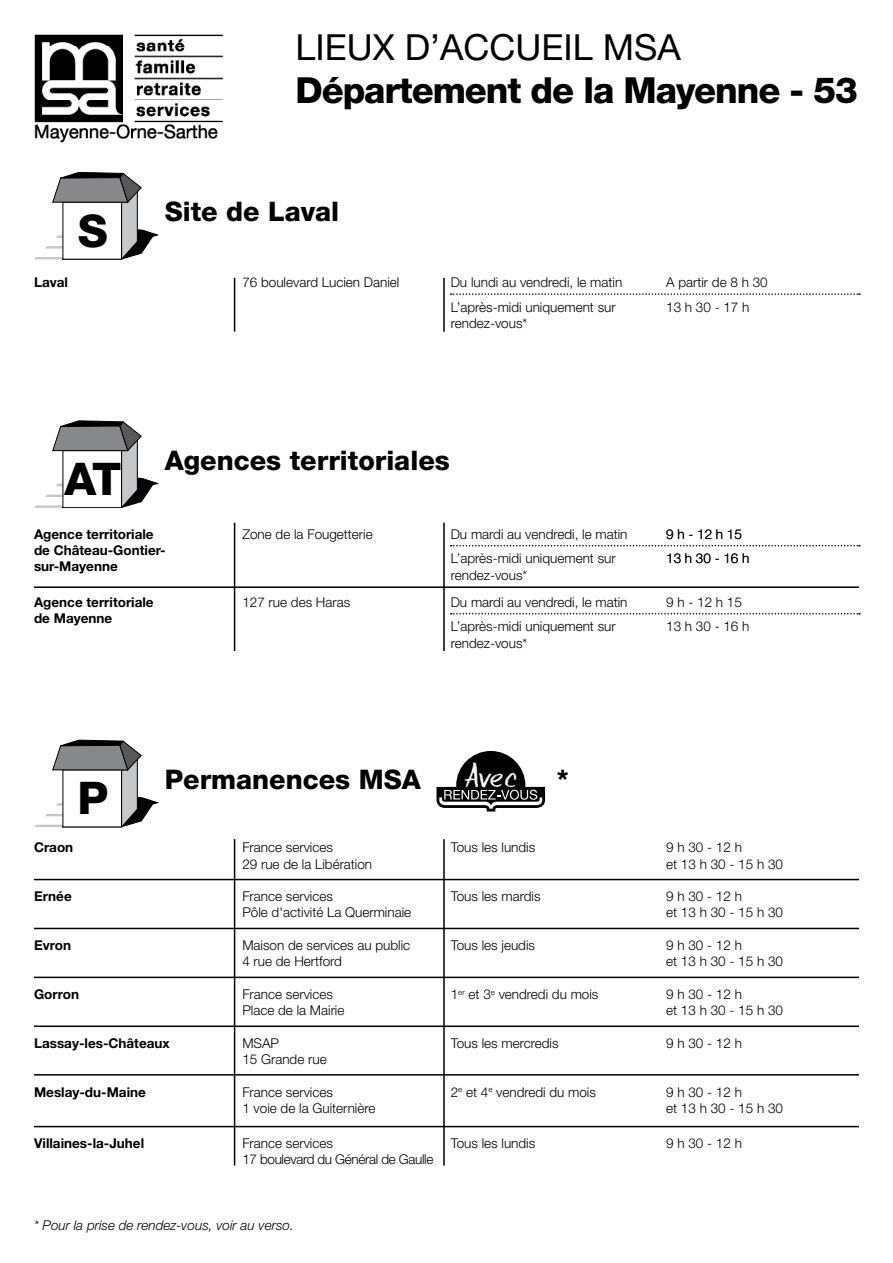
<style>
.page{position:relative;width:893px;height:1263px;background:#fff}
.page>*{position:absolute;margin:0;border:0;box-sizing:border-box;transform-origin:0 0}
.t1{font:800 45px "Helvetica Neue LT Std";color:#000}
.t2{font:800 36px "Helvetica Neue LT Std";letter-spacing:-.03em;color:#000}
.t3{font:36px "Helvetica Neue LT Std";color:#000}
.t4{font:33.75px "DK Keswick";color:#fff}
.t5{font:800 27px "Helvetica Neue LT Std";color:#000}
.t6{font:300 13.5px/16.2px "Helvetica Neue LT Std";color:#000}
.t7{font:700 13.5px/16.2px "Helvetica Neue LT Std";color:#000}
.t8{font:300 13.5px/16.2px "Helvetica Neue LT Std";letter-spacing:-.025em;color:#000}
.t9{font:italic 300 13.5px "Helvetica Neue LT Std";color:#000}
</style>
<div class="page">
<img style="left:34px;top:34px;width:190px;height:109px">
<svg style="left:34px;top:172px;width:124px;height:88px"></svg>
<svg style="left:34px;top:420px;width:124px;height:88px"></svg>
<svg style="left:34px;top:740px;width:124px;height:88px"></svg>
<hr style="left:34px;top:586px;width:825px;height:2px;background:#000">
<svg style="left:451px;top:545px;width:409px;height:1px"></svg>
<svg style="left:451px;top:613px;width:409px;height:1px"></svg>
<svg style="left:451px;top:293px;width:409px;height:2px"></svg>
<hr style="left:234px;top:523px;width:1px;height:128px;background:#000">
<hr style="left:234px;top:278px;width:1px;height:54px;background:#000">
<hr style="left:34px;top:879px;width:825px;height:1px;background:#000">
<hr style="left:34px;top:928px;width:825px;height:1px;background:#000">
<hr style="left:34px;top:976px;width:825px;height:2px;background:#000">
<hr style="left:34px;top:1025px;width:825px;height:2px;background:#000">
<hr style="left:34px;top:1074px;width:825px;height:1px;background:#000">
<hr style="left:234px;top:839px;width:1px;height:326px;background:#000">
<hr style="left:443px;top:523px;width:2px;height:128px;background:#000">
<hr style="left:443px;top:278px;width:2px;height:54px;background:#000">
<hr style="left:443px;top:839px;width:2px;height:326px;background:#000">
<hr style="left:34px;top:1126px;width:825px;height:1px;background:#000">
<svg style="left:436px;top:751px;width:109px;height:60px"></svg>
<h1 class="t1" style="left:78px;top:204px;width:32px">S</h1>
<h2 class="t3" style="left:296px;top:25px;width:387px">LIEUX D’ACCUEIL MSA</h2>
<h2 class="t2" style="left:296px;top:69px;width:564px">Département de la Mayenne - 53</h2>
<h3 class="t5" style="left:165px;top:196px;width:176px">Site de Laval</h3>
<p class="t7" style="left:34px;top:274px;width:36px">Laval</p>
<p class="t6" style="left:242px;top:274px;width:159px">76 boulevard Lucien Daniel</p>
<p class="t6" style="left:451px;top:270px;width:173px;line-height:24.8px">Du lundi au vendredi, le matin<br>L’après-midi uniquement sur</p>
<p class="t6" style="left:451px;top:315px;width:78px">rendez-vous*</p>
<p class="t6" style="left:666px;top:270px;width:103px;line-height:24.8px">A partir de 8 h 30<br>13 h 30 - 17 h</p>
<h1 class="t1" style="left:65px;top:452px;width:58px">AT</h1>
<h3 class="t5" style="left:165px;top:444px;width:287px">Agences territoriales</h3>
<p class="t7" style="left:34px;top:525px;width:133px">Agence territoriale de Château-Gontier&shy;sur-Mayenne</p>
<p class="t6" style="left:242px;top:525px;width:132px">Zone de la Fougetterie</p>
<p class="t6" style="left:451px;top:521px;width:178px;line-height:24.8px">Du mardi au vendredi, le matin<br>L’après-midi uniquement sur</p>
<p class="t6" style="left:451px;top:566px;width:78px">rendez-vous*</p>
<p class="t7" style="left:34px;top:593px;width:121px">Agence territoriale de Mayenne</p>
<p class="t6" style="left:242px;top:594px;width:109px">127 rue des Haras</p>
<p class="t6" style="left:451px;top:589px;width:178px;line-height:24.8px">Du mardi au vendredi, le matin<br>L’après-midi uniquement sur</p>
<p class="t6" style="left:451px;top:634px;width:78px">rendez-vous*</p>
<p class="t6" style="left:666px;top:521px;width:85px;line-height:24.8px">9 h - 12 h 15<br>13 h 30 - 16 h</p>
<p class="t6" style="left:666px;top:589px;width:85px;line-height:24.8px">9 h - 12 h 15<br>13 h 30 - 16 h</p>
<h1 class="t1" style="left:77px;top:772px;width:32px">P</h1>
<h3 class="t4" style="left:464px;top:755px;width:55px">Avec</h3>
<h3 class="t5" style="left:165px;top:763px;width:258px">Permanences MSA</h3>
<h3 class="t5" style="left:557px;top:763px;width:13px">*</h3>
<p class="t7" style="left:34px;top:839px;width:41px">Craon</p>
<p class="t6" style="left:242px;top:839px;width:131px">France services<br>29 rue de la Libération</p>
<p class="t6" style="left:451px;top:839px;width:86px">Tous les lundis</p>
<p class="t6" style="left:666px;top:839px;width:118px">9 h 30 - 12 h<br>et 13 h 30 - 15 h 30</p>
<p class="t7" style="left:34px;top:888px;width:39px">Ernée</p>
<p class="t6" style="left:242px;top:888px;width:170px">France services<br>Pôle d'activité La Querminaie</p>
<p class="t6" style="left:451px;top:888px;width:91px">Tous les mardis</p>
<p class="t6" style="left:666px;top:888px;width:118px">9 h 30 - 12 h<br>et 13 h 30 - 15 h 30</p>
<p class="t7" style="left:34px;top:937px;width:39px">Evron</p>
<p class="t6" style="left:242px;top:937px;width:169px">Maison de services au public<br>4 rue de Hertford</p>
<p class="t6" style="left:451px;top:937px;width:86px">Tous les jeudis</p>
<p class="t6" style="left:666px;top:937px;width:118px">9 h 30 - 12 h<br>et 13 h 30 - 15 h 30</p>
<p class="t7" style="left:34px;top:986px;width:47px">Gorron</p>
<p class="t6" style="left:242px;top:986px;width:104px">France services<br>Place de la Mairie</p>
<p class="t6" style="left:451px;top:986px;width:149px">1<sup>er</sup> et 3<sup>e</sup> vendredi du mois</p>
<p class="t6" style="left:666px;top:986px;width:118px">9 h 30 - 12 h<br>et 13 h 30 - 15 h 30</p>
<p class="t7" style="left:34px;top:1035px;width:137px">Lassay-les-Châteaux</p>
<p class="t6" style="left:242px;top:1035px;width:86px">MSAP<br>15 Grande rue</p>
<p class="t6" style="left:451px;top:1035px;width:109px">Tous les mercredis</p>
<p class="t6" style="left:666px;top:1035px;width:77px">9 h 30 - 12 h</p>
<p class="t7" style="left:34px;top:1083px;width:113px">Meslay-du-Maine</p>
<p class="t6" style="left:242px;top:1083px;width:135px">France services<br>1 voie de la Guiternière</p>
<p class="t6" style="left:451px;top:1083px;width:147px">2<sup>e</sup> et 4<sup>e</sup> vendredi du mois</p>
<p class="t6" style="left:666px;top:1083px;width:118px">9 h 30 - 12 h<br>et 13 h 30 - 15 h 30</p>
<p class="t7" style="left:34px;top:1135px;width:112px">Villaines-la-Juhel</p>
<p class="t8" style="left:242px;top:1135px;width:193px">France services<br>17 boulevard du Général de Gaulle</p>
<p class="t6" style="left:451px;top:1135px;width:86px">Tous les lundis</p>
<p class="t6" style="left:666px;top:1135px;width:77px">9 h 30 - 12 h</p>
<p class="t9" style="left:34px;top:1217px;width:261px">* Pour la prise de rendez-vous, voir au verso.</p>
</div>
